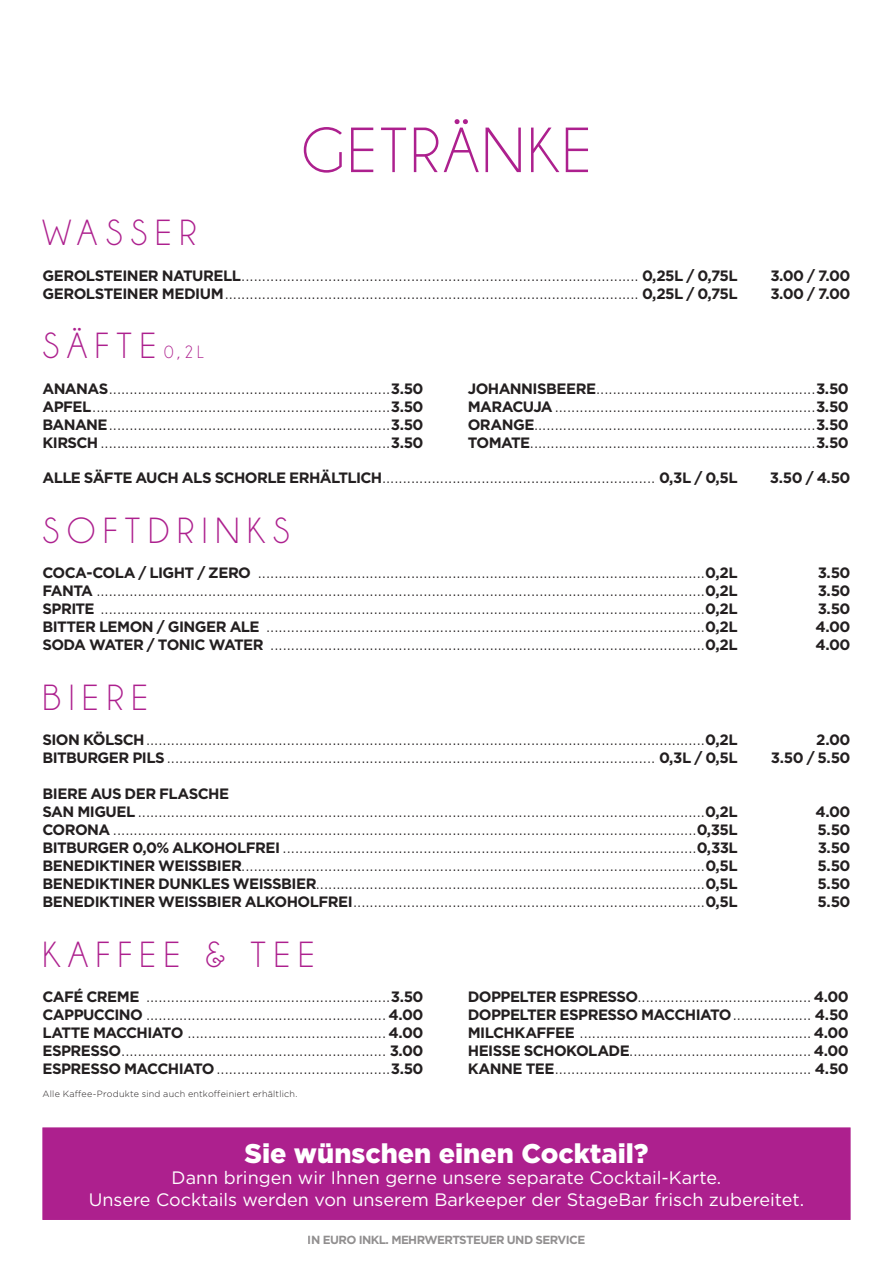
<style>
.page{position:relative;width:893px;height:1263px;background:#fff}
.page>*{position:absolute;margin:0;border:0;box-sizing:border-box;transform-origin:0 0}
.t1{font:64.5px "Champagne&Limousines";letter-spacing:.05em;color:#ad208e}
.t2{font:36.75px "Champagne&Limousines";letter-spacing:.21em;color:#ad208e}
.t3{font:900 27px "Gotham";color:#fff}
.t4{font:300 18px/18px "Gotham";color:#231f20}
.t5{font:18px "Gotham";color:#fff}
.t6{font:700 15px "Gotham";letter-spacing:-.04em;color:#231f20}
.t7{font:700 11.85px "Gotham";letter-spacing:-.05em;color:#231f20}
.t8{font:300 9px "Gotham";letter-spacing:.025em;color:#231f20}
.s1{font-weight:700;font-size:15px}
.s2{font-size:18px}
.s3{font-weight:300;font-size:18px}
</style>
<div class="page">
<div style="left:43px;top:1127px;width:807px;height:93px;background:#ad208e;border:1px solid #ad208e"></div>
<p class="t2" style="left:43px;top:214px;width:156px">WASSER</p>
<p class="t1" style="left:301px;top:118px;width:292px">GETRÄNKE</p>
<p class="t4" style="left:43px;top:265px;width:697px"><span class="s1">GEROLSTEINER NATURELL</span>................................................................................................ <span class="s1">0,25L / 0,75L</span></p>
<p class="t6" style="left:770px;top:265px;width:82px">3.00 / 7.00</p>
<p class="t4" style="left:43px;top:283px;width:697px"><span class="s1">GEROLSTEINER MEDIUM</span>.................................................................................................... <span class="s1">0,25L / 0,75L</span></p>
<p class="t6" style="left:770px;top:283px;width:82px">3.00 / 7.00</p>
<p class="t2" style="left:43px;top:327px;width:163px">SÄFTE <span class="s2">0,2L</span></p>
<p class="t4" style="left:43px;top:378px;width:383px"><span class="s1">ANANAS</span>....................................................................<span class="s1">3.50</span></p>
<p class="t4" style="left:43px;top:396px;width:383px"><span class="s1">APFEL</span>........................................................................<span class="s1">3.50</span></p>
<p class="t4" style="left:43px;top:414px;width:383px"><span class="s1">BANANE</span>....................................................................<span class="s1">3.50<br>KIRSCH</span>......................................................................<span class="s1">3.50</span></p>
<p class="t4" style="left:468px;top:378px;width:383px"><span class="s1">JOHANNISBEERE</span>.....................................................<span class="s1">3.50</span></p>
<p class="t4" style="left:468px;top:396px;width:383px"><span class="s1">MARACUJA</span>...............................................................<span class="s1">3.50</span></p>
<p class="t4" style="left:468px;top:414px;width:383px"><span class="s1">ORANGE</span>....................................................................<span class="s1">3.50</span></p>
<p class="t4" style="left:468px;top:432px;width:383px"><span class="s1">TOMATE</span>.....................................................................<span class="s1">3.50</span></p>
<p class="t4" style="left:43px;top:467px;width:697px"><span class="s1">ALLE SÄFTE AUCH ALS SCHORLE ERHÄLTLICH</span>.................................................................. <span class="s1">0,3L / 0,5L</span></p>
<p class="t6" style="left:770px;top:468px;width:82px">3.50 / 4.50</p>
<p class="t2" style="left:43px;top:512px;width:249px">SOFTDRINKS</p>
<p class="t4" style="left:43px;top:562px;width:697px"><span class="s1">COCA-COLA / LIGHT / ZERO</span> ............................................................................................................<span class="s1">0,2L</span></p>
<p class="t6" style="left:818px;top:563px;width:34px">3.50</p>
<p class="t4" style="left:43px;top:580px;width:697px"><span class="s1">FANTA</span> ...................................................................................................................................................<span class="s1">0,2L</span></p>
<p class="t6" style="left:818px;top:581px;width:34px">3.50</p>
<p class="t4" style="left:43px;top:598px;width:697px"><span class="s1">SPRITE</span> ..................................................................................................................................................<span class="s1">0,2L</span></p>
<p class="t6" style="left:818px;top:599px;width:34px">3.50</p>
<p class="t4" style="left:43px;top:616px;width:697px"><span class="s1">BITTER LEMON / GINGER ALE</span> ..........................................................................................................<span class="s1">0,2L</span></p>
<p class="t6" style="left:815px;top:617px;width:36px">4.00</p>
<p class="t4" style="left:43px;top:634px;width:697px"><span class="s1">SODA WATER / TONIC WATER</span> .........................................................................................................<span class="s1">0,2L</span></p>
<p class="t6" style="left:815px;top:635px;width:36px">4.00</p>
<p class="t2" style="left:43px;top:679px;width:107px">BIERE</p>
<p class="t4" style="left:43px;top:729px;width:697px"><span class="s1">SION KÖLSCH</span>.......................................................................................................................................<span class="s1">0,2L</span></p>
<p class="t6" style="left:816px;top:730px;width:36px">2.00</p>
<p class="t4" style="left:43px;top:747px;width:697px"><span class="s1">BITBURGER PILS</span>...................................................................................................................... <span class="s1">0,3L / 0,5L</span></p>
<p class="t6" style="left:771px;top:748px;width:81px">3.50 / 5.50</p>
<p class="t6" style="left:43px;top:784px;width:188px">BIERE AUS DER FLASCHE</p>
<p class="t4" style="left:43px;top:801px;width:697px"><span class="s1">SAN MIGUEL</span>.........................................................................................................................................<span class="s1">0,2L</span></p>
<p class="t6" style="left:815px;top:802px;width:36px">4.00</p>
<p class="t4" style="left:43px;top:819px;width:697px"><span class="s1">CORONA</span> .............................................................................................................................................<span class="s1">0,35L</span></p>
<p class="t6" style="left:818px;top:820px;width:34px">5.50</p>
<p class="t4" style="left:43px;top:837px;width:697px"><span class="s1">BITBURGER 0,0% ALKOHOLFREI</span> ....................................................................................................<span class="s1">0,33L</span></p>
<p class="t6" style="left:818px;top:838px;width:34px">3.50</p>
<p class="t4" style="left:43px;top:855px;width:697px"><span class="s1">BENEDIKTINER WEISSBIER</span>................................................................................................................<span class="s1">0,5L</span></p>
<p class="t6" style="left:818px;top:856px;width:34px">5.50</p>
<p class="t4" style="left:43px;top:873px;width:697px"><span class="s1">BENEDIKTINER DUNKLES WEISSBIER</span>..............................................................................................<span class="s1">0,5L</span></p>
<p class="t6" style="left:818px;top:874px;width:34px">5.50</p>
<p class="t4" style="left:43px;top:891px;width:697px"><span class="s1">BENEDIKTINER WEISSBIER ALKOHOLFREI</span>.....................................................................................<span class="s1">0,5L</span></p>
<p class="t6" style="left:818px;top:892px;width:34px">5.50</p>
<p class="t2" style="left:43px;top:936px;width:274px">KAFFEE &amp; TEE</p>
<p class="t4" style="left:43px;top:987px;width:383px"><span class="s1">CAFÉ CREME</span> ...........................................................<span class="s1">3.50</span></p>
<p class="t4" style="left:43px;top:1005px;width:383px"><span class="s1">CAPPUCCINO</span> .......................................................... <span class="s1">4.00</span></p>
<p class="t4" style="left:43px;top:1023px;width:383px"><span class="s1">LATTE MACCHIATO</span> ................................................ <span class="s1">4.00</span></p>
<p class="t4" style="left:43px;top:1041px;width:383px"><span class="s1">ESPRESSO</span>................................................................ <span class="s1">3.00</span></p>
<p class="t4" style="left:43px;top:1059px;width:383px"><span class="s1">ESPRESSO MACCHIATO</span>..........................................<span class="s1">3.50</span></p>
<p class="t8" style="left:43px;top:1088px;width:256px">Alle Kaffee-Produkte sind auch entkoffeiniert erhältlich.</p>
<p class="t4" style="left:468px;top:987px;width:383px"><span class="s1">DOPPELTER ESPRESSO</span>.......................................... <span class="s1">4.00</span></p>
<p class="t6" style="left:468px;top:1005px;width:383px">DOPPELTER ESPRESSO MACCHIATO<span class="s3">...................</span> 4.50</p>
<p class="t4" style="left:468px;top:1023px;width:383px"><span class="s1">MILCHKAFFEE</span> ........................................................ <span class="s1">4.00</span></p>
<p class="t4" style="left:468px;top:1041px;width:383px"><span class="s1">HEISSE SCHOKOLADE</span>............................................ <span class="s1">4.00</span></p>
<p class="t4" style="left:468px;top:1059px;width:383px"><span class="s1">KANNE TEE</span>.............................................................. <span class="s1">4.50</span></p>
<p class="t3" style="left:244px;top:1135px;width:406px">Sie wünschen einen Cocktail?</p>
<p class="t5" style="left:172px;top:1166px;width:551px">Dann bringen wir Ihnen gerne unsere separate Cocktail-Karte.</p>
<p class="t5" style="left:89px;top:1188px;width:717px">Unsere Cocktails werden von unserem Barkeeper der StageBar frisch zubereitet.</p>
<p class="t7" style="left:308px;top:1232px;width:279px">IN EURO INKL. MEHRWERTSTEUER UND SERVICE</p>
</div>
